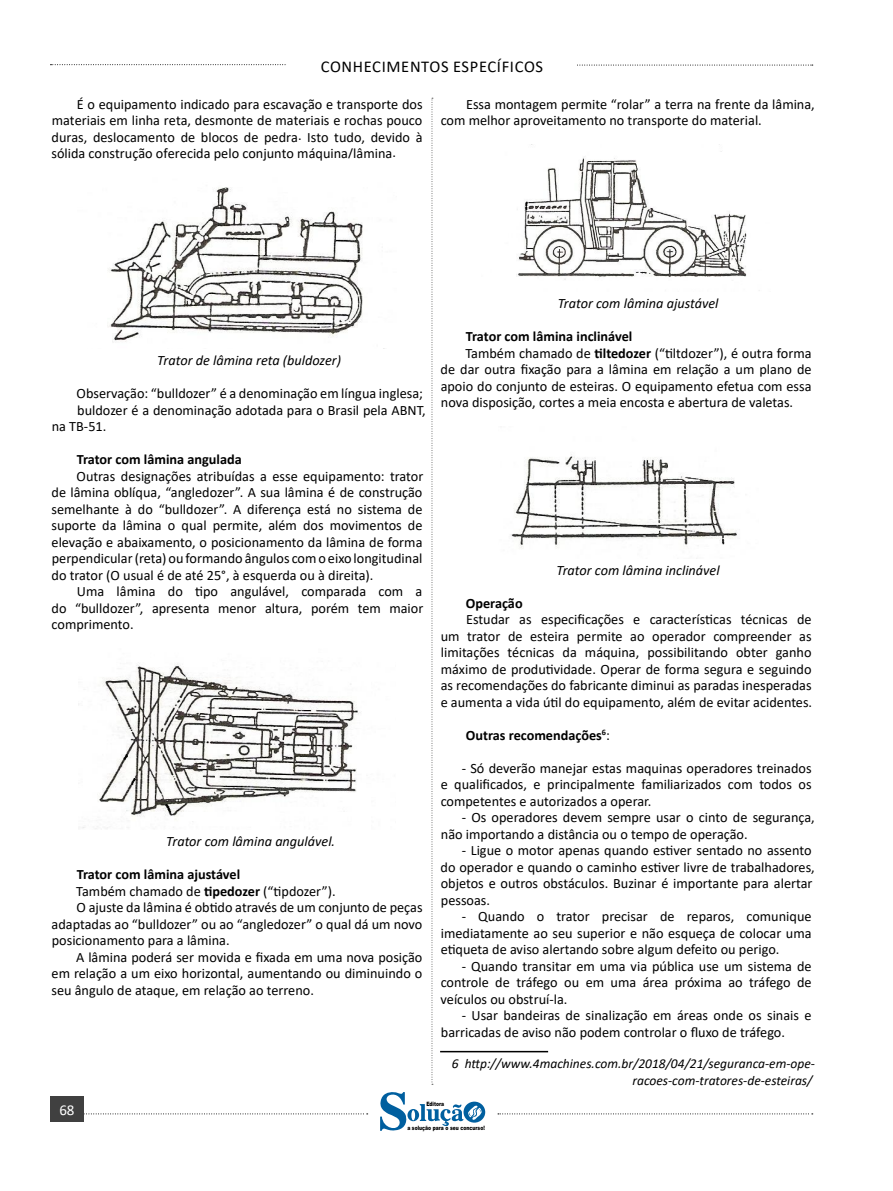
<style>
.page{position:relative;width:893px;height:1191px;background:#fff}
.page>*{position:absolute;margin:0;border:0;box-sizing:border-box;transform-origin:0 0}
.t1{font:16.5px "Calibri";letter-spacing:.04em;color:#000}
.t2{font:15px "Calibri";color:#fff}
.TEXTO_BASE{font:14.25px/16.5px "Calibri";color:#000;text-align:justify}
.t3{font:italic 14.25px "Calibri";color:#000}
.TEXTO_BASE-2{font:700 14.25px "Calibri";color:#000}
.FONT_REF{font:italic 13.5px/16.5px "Calibri";color:#000;text-align:right}
.t4{font:900 6px "Arial";color:#000;scale:.76 1}
.s1{font-weight:700}
.s2{font-weight:400}
</style>
<div class="page">
<svg style="left:432px;top:98px;width:1px;height:987px"></svg>
<svg style="left:50px;top:64px;width:236px;height:1px"></svg>
<svg style="left:577px;top:65px;width:236px;height:1px"></svg>
<svg style="left:498px;top:1113px;width:315px;height:1px"></svg>
<svg style="left:84px;top:1113px;width:284px;height:1px"></svg>
<div style="left:50px;top:1096px;width:34px;height:26px;background:#404040"></div>
<svg style="left:380px;top:1092px;width:105px;height:39px"></svg>
<img style="left:107px;top:187px;width:256px;height:155px">
<img style="left:78px;top:663px;width:283px;height:166px">
<img style="left:516px;top:144px;width:244px;height:147px">
<img style="left:511px;top:454px;width:226px;height:94px">
<hr style="left:440px;top:1051px;width:108px;height:1px;background:#000">
<p class="t1" style="left:321px;top:55px;width:224px">CONHECIMENTOS ESPECÍFICOS</p>
<p class="TEXTO_BASE" style="left:51px;top:95px;width:373px;text-indent:26px">É o equipamento indicado para escavação e transporte dos materiais em linha reta, desmonte de materiais e rochas pouco duras, deslocamento de blocos de pedra. Isto tudo, devido à sólida construção oferecida pelo conjunto máquina/lâmina.</p>
<p class="TEXTO_BASE" style="left:441px;top:95px;width:376px;text-indent:25px">Essa montagem permite “rolar” a terra na frente da lâmina, com melhor aproveitamento no transporte do material.</p>
<p class="t3" style="left:157px;top:350px;width:185px">Trator de lâmina reta (buldozer)</p>
<p class="TEXTO_BASE" style="left:77px;top:385px;width:348px">Observação: “bulldozer” é a denominação em língua inglesa;</p>
<p class="TEXTO_BASE" style="left:52px;top:401px;width:375px;text-indent:26px">buldozer é a denominação adotada para o Brasil pela ABNT, na TB-51.</p>
<p class="TEXTO_BASE-2" style="left:77px;top:449px;width:166px">Trator com lâmina angulada</p>
<p class="TEXTO_BASE" style="left:51px;top:467px;width:373px;text-indent:25px">Outras designações atribuídas a esse equipamento: trator de lâmina oblíqua, “angledozer”. A sua lâmina é de construção semelhante à do “bulldozer”. A diferença está no sistema de suporte da lâmina o qual permite, além dos movimentos de elevação e abaixamento, o posicionamento da lâmina de forma perpendicular (reta) ou formando ângulos com o eixo longitudinal do trator (O usual é de até 25°, à esquerda ou à direita).</p>
<p class="TEXTO_BASE" style="left:52px;top:583px;width:373px;text-indent:25px">Uma lâmina do tipo angulável, comparada com a do “bulldozer”, apresenta menor altura, porém tem maior comprimento.</p>
<p class="t3" style="left:166px;top:831px;width:171px">Trator com lâmina angulável.</p>
<p class="TEXTO_BASE-2" style="left:77px;top:864px;width:165px">Trator com lâmina ajustável</p>
<p class="TEXTO_BASE" style="left:76px;top:882px;width:261px">Também chamado de <span class="s1">tipedozer</span> (“tipdozer”).</p>
<p class="TEXTO_BASE" style="left:52px;top:899px;width:372px;text-indent:25px">O ajuste da lâmina é obtido através de um conjunto de peças adaptadas ao “bulldozer” ou ao “angledozer” o qual dá um novo posicionamento para a lâmina.</p>
<p class="TEXTO_BASE" style="left:51px;top:948px;width:372px;text-indent:25px">A lâmina poderá ser movida e fixada em uma nova posição em relação a um eixo horizontal, aumentando ou diminuindo o seu ângulo de ataque, em relação ao terreno.</p>
<p class="t3" style="left:558px;top:294px;width:162px">Trator com lâmina ajustável</p>
<p class="TEXTO_BASE-2" style="left:466px;top:326px;width:168px">Trator com lâmina inclinável</p>
<p class="TEXTO_BASE" style="left:441px;top:344px;width:372px;text-indent:25px">Também chamado de <span class="s1">tiltedozer</span> (“tiltdozer”), é outra forma de dar outra fixação para a lâmina em relação a um plano de apoio do conjunto de esteiras. O equipamento efetua com essa nova disposição, cortes a meia encosta e abertura de valetas.</p>
<p class="t3" style="left:556px;top:560px;width:165px">Trator com lâmina inclinável</p>
<p class="TEXTO_BASE-2" style="left:466px;top:593px;width:58px">Operação</p>
<p class="TEXTO_BASE" style="left:441px;top:611px;width:373px;text-indent:25px">Estudar as especificações e características técnicas de um trator de esteira permite ao operador compreender as limitações técnicas da máquina, possibilitando obter ganho máximo de produtividade. Operar de forma segura e seguindo as recomendações do fabricante diminui as paradas inesperadas e aumenta a vida útil do equipamento, além de evitar acidentes.</p>
<p class="TEXTO_BASE-2" style="left:466px;top:725px;width:146px">Outras recomendações<sup>6</sup><span class="s2">:</span></p>
<p class="TEXTO_BASE" style="left:441px;top:759px;width:373px;text-indent:21px">- Só deverão manejar estas maquinas operadores treinados e qualificados, e principalmente familiarizados com todos os competentes e autorizados a operar.</p>
<p class="TEXTO_BASE" style="left:441px;top:809px;width:375px;text-indent:21px">- Os operadores devem sempre usar o cinto de segurança, não importando a distância ou o tempo de operação.</p>
<p class="TEXTO_BASE" style="left:441px;top:842px;width:376px;text-align:left;text-indent:21px">- Ligue o motor apenas quando estiver sentado no assento do operador e quando o caminho estiver livre de trabalhadores, objetos e outros obstáculos. Buzinar é importante para alertar pessoas.</p>
<p class="TEXTO_BASE" style="left:441px;top:908px;width:372px;text-indent:21px">- Quando o trator precisar de reparos, comunique imediatamente ao seu superior e não esqueça de colocar uma etiqueta de aviso alertando sobre algum defeito ou perigo.</p>
<p class="TEXTO_BASE" style="left:441px;top:957px;width:372px;text-indent:21px">- Quando transitar em uma via pública use um sistema de controle de tráfego ou em uma área próxima ao tráfego de veículos ou obstruí-la.</p>
<p class="TEXTO_BASE" style="left:441px;top:1007px;width:372px;text-indent:21px">- Usar bandeiras de sinalização em áreas onde os sinais e barricadas de aviso não podem controlar o fluxo de tráfego.</p>
<p class="FONT_REF" style="left:452px;top:1054px;width:365px">6 http://www.4machines.com.br/2018/04/21/seguranca-em-ope&shy;racoes-com-tratores-de-esteiras/</p>
<p class="t2" style="left:56px;top:1101px;width:20px">6868</p>
<p class="t4" style="left:426px;top:1099px;width:25px">Editora</p>
<p class="t4" style="left:407px;top:1123px;width:103px">a solução para o seu concurso!</p>
</div>
